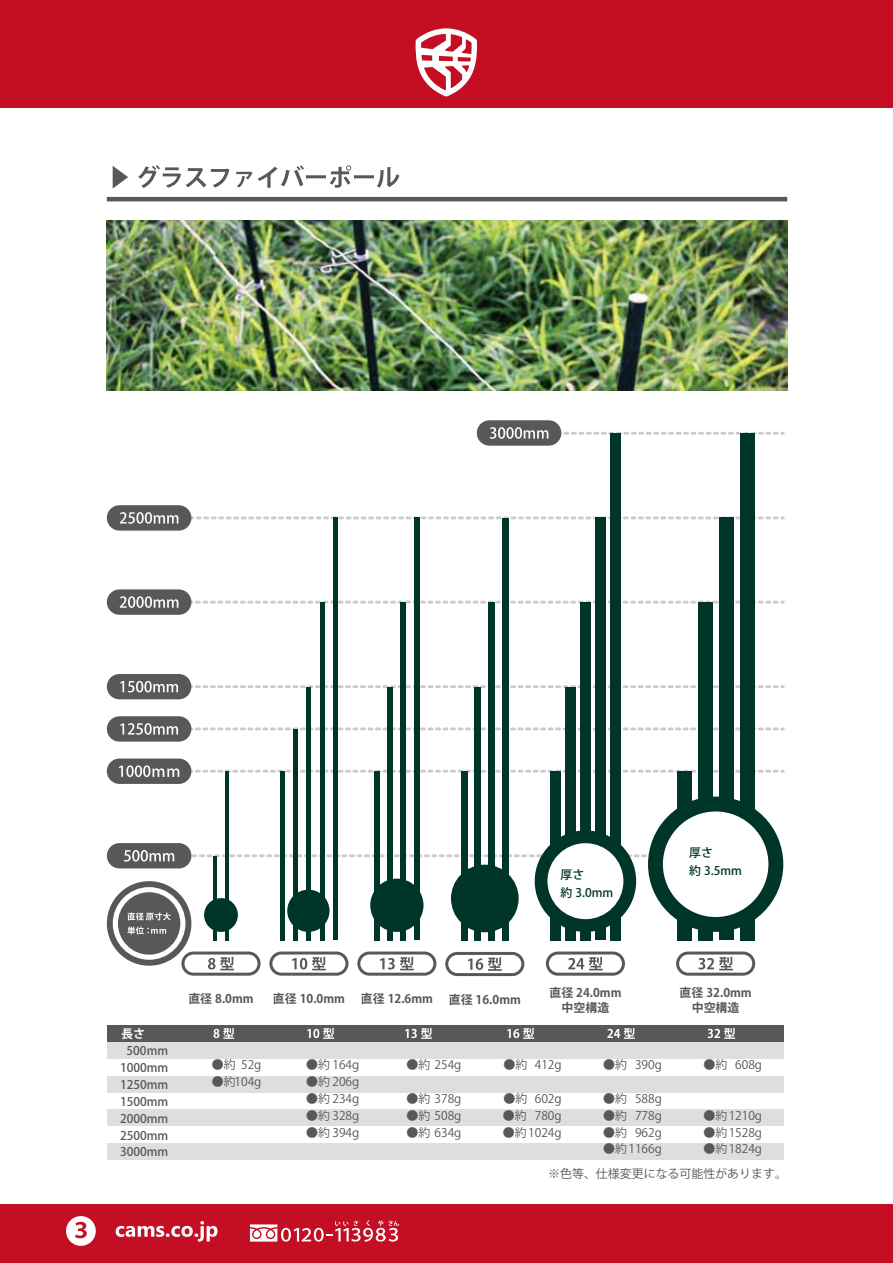
<style>
.page{position:relative;width:893px;height:1263px;background:#fff}
.page>*{position:absolute;margin:0;border:0;box-sizing:border-box;transform-origin:0 0}
.t1{font:12px/16.8px "Koz Go Pro";color:#595757;text-align:right}
.t2{font:700 12px/14.9px "Koz Go Pro";color:#595757;text-align:center}
.t3{font:500 12px/16.8px "Koz Go Pro";color:#595757;text-align:center}
.t4{font:500 12px/17.9px "Koz Go Pro";color:#003629}
.s1{font-weight:700}
.s2{font-weight:400}
</style>
<div class="page">
<div style="left:0;top:1204px;width:893px;height:59px;background:#c30e23"></div>
<div style="left:0;top:0;width:893px;height:108px;background:#c30e23"></div>
<hr style="left:107px;top:197px;width:680px;height:4px;background:#595757">
<svg style="left:113px;top:166px;width:15px;height:23px"></svg>
<svg style="left:138px;top:165px;width:92px;height:23px"></svg>
<svg style="left:236px;top:165px;width:163px;height:23px"></svg>
<img style="left:107px;top:220px;width:680px;height:170px">
<svg style="left:415px;top:28px;width:62px;height:69px"></svg>
<svg style="left:116px;top:1221px;width:101px;height:20px"></svg>
<svg style="left:250px;top:1220px;width:149px;height:21px"></svg>
<div style="left:66px;top:1216px;width:30px;height:30px;background:#fff;border-radius:50%"></div>
<svg style="left:75px;top:1222px;width:12px;height:16px"></svg>
<div style="left:107px;top:1025px;width:676px;height:17px;background:#595757"></div>
<div style="left:107px;top:1042px;width:676px;height:17px;background:#dedede"></div>
<div style="left:107px;top:1076px;width:676px;height:16px;background:#dedede"></div>
<div style="left:107px;top:1143px;width:676px;height:17px;background:#dedede"></div>
<div style="left:107px;top:1109px;width:676px;height:17px;background:#dedede"></div>
<div style="left:107px;top:716px;width:84px;height:26px;background:#595757;border-radius:13px"></div>
<svg style="left:120px;top:723px;width:663px;height:12px"></svg>
<div style="left:107px;top:674px;width:84px;height:25px;background:#595757;border-radius:13px"></div>
<svg style="left:120px;top:681px;width:663px;height:11px"></svg>
<div style="left:107px;top:589px;width:84px;height:26px;background:#595757;border-radius:13px"></div>
<svg style="left:119px;top:596px;width:664px;height:12px"></svg>
<div style="left:107px;top:505px;width:84px;height:26px;background:#595757;border-radius:13px"></div>
<svg style="left:120px;top:512px;width:663px;height:12px"></svg>
<div style="left:107px;top:758px;width:84px;height:26px;background:#595757;border-radius:13px"></div>
<svg style="left:119px;top:765px;width:664px;height:12px"></svg>
<svg style="left:213px;top:1028px;width:21px;height:11px"></svg>
<svg style="left:307px;top:1028px;width:27px;height:11px"></svg>
<svg style="left:405px;top:1028px;width:27px;height:11px"></svg>
<svg style="left:507px;top:1028px;width:27px;height:11px"></svg>
<svg style="left:607px;top:1028px;width:28px;height:11px"></svg>
<svg style="left:707px;top:1028px;width:28px;height:11px"></svg>
<div style="left:477px;top:420px;width:84px;height:26px;background:#595757;border-radius:13px"></div>
<svg style="left:490px;top:427px;width:293px;height:12px"></svg>
<div style="left:550px;top:771px;width:11px;height:169px;background:#003629"></div>
<div style="left:565px;top:687px;width:11px;height:253px;background:#003629"></div>
<div style="left:580px;top:602px;width:10px;height:338px;background:#003629"></div>
<div style="left:595px;top:517px;width:10px;height:423px;background:#003629"></div>
<div style="left:610px;top:433px;width:10px;height:507px;background:#003629"></div>
<div style="left:677px;top:771px;width:15px;height:169px;background:#003629"></div>
<div style="left:698px;top:602px;width:15px;height:338px;background:#003629"></div>
<div style="left:719px;top:517px;width:14px;height:423px;background:#003629"></div>
<div style="left:740px;top:433px;width:14px;height:507px;background:#003629"></div>
<hr style="left:226px;top:771px;width:3px;height:169px;background:#003629">
<hr style="left:280px;top:771px;width:4px;height:169px;background:#003629">
<div style="left:293px;top:729px;width:5px;height:211px;background:#003629"></div>
<hr style="left:307px;top:687px;width:4px;height:253px;background:#003629">
<hr style="left:320px;top:602px;width:4px;height:338px;background:#003629">
<div style="left:333px;top:517px;width:5px;height:423px;background:#003629"></div>
<div style="left:374px;top:771px;width:6px;height:169px;background:#003629"></div>
<div style="left:388px;top:687px;width:5px;height:253px;background:#003629"></div>
<div style="left:401px;top:602px;width:5px;height:338px;background:#003629"></div>
<div style="left:414px;top:517px;width:5px;height:423px;background:#003629"></div>
<div style="left:461px;top:772px;width:6px;height:169px;background:#003629"></div>
<div style="left:474px;top:687px;width:7px;height:254px;background:#003629"></div>
<div style="left:488px;top:602px;width:7px;height:339px;background:#003629"></div>
<div style="left:502px;top:518px;width:7px;height:423px;background:#003629"></div>
<svg style="left:107px;top:796px;width:676px;height:180px"></svg>
<p class="t4" style="left:561px;top:866px;width:54px">厚さ<br>約 3.0mm</p>
<p class="t4" style="left:689px;top:844px;width:54px">厚さ<br>約 3.5mm</p>
<p class="t3" style="left:120px;top:1043px;width:50px">500mm<br>1000mm<br>1250mm<br>1500mm<br>2000mm<br>2500mm<br>3000mm</p>
<p class="t2" style="left:188px;top:992px;width:67px">直径 8.0mm</p>
<p class="t2" style="left:273px;top:992px;width:74px">直径 10.0mm</p>
<p class="t2" style="left:361px;top:992px;width:74px">直径 12.6mm</p>
<p class="t2" style="left:449px;top:992px;width:74px">直径 16.0mm</p>
<p class="t2" style="left:549px;top:986px;width:74px">直径 24.0mm中空構造</p>
<p class="t1" style="left:212px;top:1057px;width:51px"><span class="s1">●</span>約 52g</p>
<p class="t1" style="left:212px;top:1073px;width:51px"><span class="s1">●</span>約104g</p>
<p class="t1" style="left:306px;top:1057px;width:55px"><span class="s1">●</span>約 164g</p>
<p class="t1" style="left:306px;top:1073px;width:55px"><span class="s1">●</span>約 206g</p>
<p class="t1" style="left:306px;top:1090px;width:55px"><span class="s1">●</span>約 234g</p>
<p class="t1" style="left:306px;top:1107px;width:55px"><span class="s1">●</span>約 328g</p>
<p class="t1" style="left:306px;top:1124px;width:55px"><span class="s1">●</span>約 394g</p>
<p class="t1" style="left:407px;top:1057px;width:56px"><span class="s1">●</span>約 254g</p>
<p class="t1" style="left:407px;top:1090px;width:56px"><span class="s1">●</span>約 378g</p>
<p class="t1" style="left:407px;top:1107px;width:56px"><span class="s1">●</span>約 508g</p>
<p class="t1" style="left:407px;top:1124px;width:56px"><span class="s1">●</span>約 634g</p>
<p class="t2" style="left:504px;top:1058px;width:25px">●<span class="s2">約</span></p>
<p class="t2" style="left:504px;top:1092px;width:25px">●<span class="s2">約</span></p>
<p class="t2" style="left:503px;top:1109px;width:25px">●<span class="s2">約</span></p>
<p class="t1" style="left:535px;top:1057px;width:28px">412g</p>
<p class="t1" style="left:487px;top:1090px;width:76px">　　　　602g<br>780g</p>
<p class="t1" style="left:503px;top:1124px;width:60px"><span class="s1">●</span>約1024g</p>
<p class="t2" style="left:603px;top:1058px;width:25px">●<span class="s2">約</span></p>
<p class="t2" style="left:603px;top:1092px;width:25px">●<span class="s2">約</span></p>
<p class="t2" style="left:603px;top:1109px;width:25px">●<span class="s2">約</span></p>
<p class="t2" style="left:603px;top:1125px;width:25px">●<span class="s2">約</span></p>
<p class="t1" style="left:635px;top:1057px;width:28px">390g</p>
<p class="t1" style="left:635px;top:1090px;width:28px;text-align:justify">588g 778g 962g</p>
<p class="t1" style="left:603px;top:1141px;width:60px"><span class="s1">●</span>約1166g</p>
<p class="t2" style="left:680px;top:986px;width:74px">直径 32.0mm中空構造</p>
<p class="t2" style="left:703px;top:1058px;width:25px">●<span class="s2">約</span></p>
<p class="t1" style="left:735px;top:1057px;width:28px">608g</p>
<p class="t1" style="left:703px;top:1107px;width:60px"><span class="s1">●</span>約1210g</p>
<p class="t1" style="left:703px;top:1124px;width:60px"><span class="s1">●</span>約1528g</p>
<p class="t1" style="left:703px;top:1141px;width:60px"><span class="s1">●</span>約1824g</p>
<p class="t1" style="left:548px;top:1166px;width:240px">※色等、仕様変更になる可能性があります。</p>
</div>
